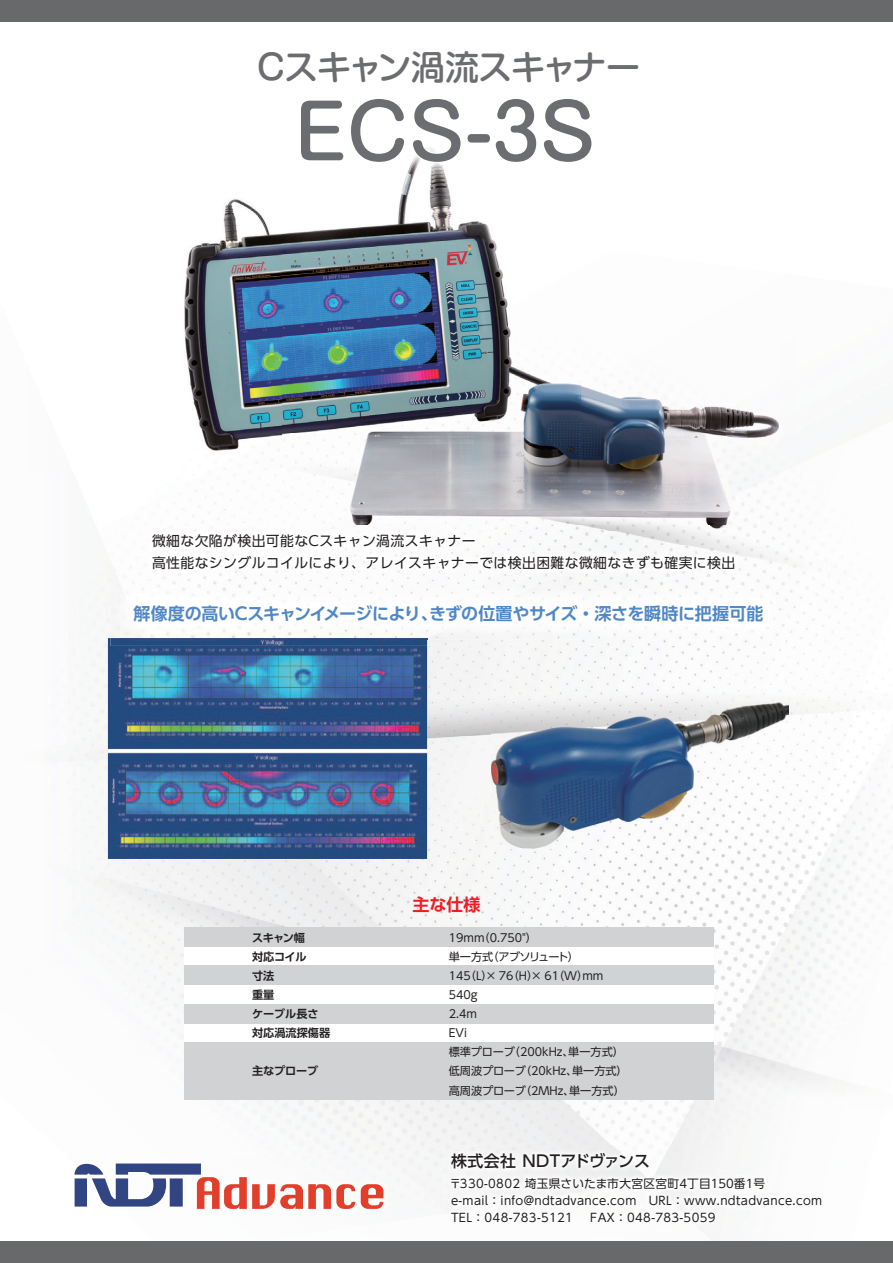
<style>
.page{position:relative;width:893px;height:1263px;background:#fff}
.page>*{position:absolute;margin:0;border:0;box-sizing:border-box;transform-origin:0 0}
.t1{font:500 74.4px "Shin M Go Pr 6 N";color:#717275}
.t2{font:500 34.05px "Shin M Go Pr 6 N";letter-spacing:-.03em;color:#6c6d70}
.t3{font:700 16.95px "UD Shin Go Pro De";letter-spacing:-.02em;color:#5087c6}
.t4{font:700 16.95px "UD Shin Go Pro De";color:#ee1d23}
.t5{font:500 15.9px "UD Shin Go Pro";letter-spacing:.015em;color:#231f20}
.t6{font:13.8px/21.3px "UD Shin Go Pro";letter-spacing:.03em;color:#231f20}
.t7{font:11.7px/17px "UD Shin Go Pro";letter-spacing:.03em;color:#231f20}
.t8{font:11.1px/19.2px "UD Shin Go Pro";color:#231f20}
.t9{font:700 11.1px "UD Shin Go Pro De";letter-spacing:-.01em;color:#231f20}
.t10{font:11.1px "UD Shin Go Pro";letter-spacing:-.06em;color:#231f20}
</style>
<div class="page">
<img style="left:210px;top:21px;width:683px;height:1px">
<img style="left:788px;top:515px;width:105px;height:727px">
<img style="left:55px;top:567px;width:102px;height:437px">
<img style="left:736px;top:545px;width:52px;height:158px">
<img style="left:187px;top:579px;width:548px;height:2px">
<img style="left:427px;top:646px;width:309px;height:90px">
<div style="left:420px;top:736px;width:105px;height:421px;background:#f5f6f5"></div>
<img style="left:157px;top:859px;width:263px;height:298px">
<img style="left:525px;top:848px;width:263px;height:297px">
<img style="left:0;top:1241px;width:104px;height:1px">
<img style="left:368px;top:1157px;width:104px;height:85px">
<img style="left:104px;top:1241px;width:264px;height:1px">
<img style="left:472px;top:1241px;width:316px;height:1px">
<img style="left:491px;top:703px;width:298px;height:145px">
<img style="left:108px;top:638px;width:319px;height:221px">
<img style="left:744px;top:515px;width:50px;height:30px">
<img style="left:184px;top:199px;width:98px;height:326px">
<img style="left:581px;top:384px;width:198px;height:144px">
<img style="left:282px;top:206px;width:299px;height:319px">
<img style="left:269px;top:199px;width:183px;height:7px">
<img style="left:280px;top:164px;width:172px;height:36px">
<svg style="left:411px;top:147px;width:29px;height:17px"></svg>
<div style="left:466px;top:133px;width:25px;height:11px;border:2px solid #fff;border-radius:4px"></div>
<img style="left:110px;top:581px;width:677px;height:65px">
<img style="left:110px;top:638px;width:317px;height:8px">
<img style="left:121px;top:591px;width:656px;height:48px">
<img style="left:121px;top:638px;width:306px;height:1px">
<img style="left:157px;top:1155px;width:235px;height:62px">
<img style="left:74px;top:1162px;width:311px;height:48px">
<svg style="left:75px;top:1163px;width:280px;height:46px"></svg>
<svg style="left:361px;top:1184px;width:22px;height:25px"></svg>
<img style="left:443px;top:1145px;width:387px;height:88px">
<img style="left:450px;top:1151px;width:374px;height:77px">
<div style="left:0;top:0;width:893px;height:21px;background:#67696b"></div>
<div style="left:0;top:1242px;width:893px;height:21px;background:#67696b"></div>
<div style="left:184px;top:946px;width:529px;height:20px;background:#fff"></div>
<div style="left:184px;top:985px;width:529px;height:19px;background:#fff"></div>
<div style="left:184px;top:927px;width:529px;height:19px;background:#d1d2d4"></div>
<div style="left:184px;top:966px;width:529px;height:19px;background:#d1d2d4"></div>
<div style="left:184px;top:1023px;width:529px;height:19px;background:#fff"></div>
<div style="left:184px;top:1061px;width:529px;height:19px;background:#d1d2d4"></div>
<div style="left:184px;top:1004px;width:529px;height:19px;background:#d1d2d4"></div>
<div style="left:184px;top:1042px;width:529px;height:19px;background:#d1d2d4"></div>
<div style="left:184px;top:1080px;width:529px;height:20px;background:#d1d2d4"></div>
<img style="left:143px;top:527px;width:601px;height:52px">
<img style="left:172px;top:527px;width:572px;height:18px">
<img style="left:184px;top:525px;width:560px;height:3px">
<img style="left:149px;top:531px;width:590px;height:45px">
<img style="left:172px;top:531px;width:567px;height:14px">
<h2 class="t2" style="left:257px;top:40px;width:385px">Cスキャン渦流スキャナー</h2>
<h1 class="t1" style="left:294px;top:72px;width:303px">ECS-3S</h1>
<p class="t6" style="left:152px;top:530px;width:585px">微細な欠陥が検出可能なCスキャン渦流スキャナー<br>高性能なシングルコイルにより、アレイスキャナーでは検出困難な微細なきずも確実に検出</p>
<h3 class="t3" style="left:134px;top:599px;width:631px">解像度の高いCスキャンイメージにより、きずの位置やサイズ・深さを瞬時に把握可能</h3>
<h3 class="t4" style="left:412px;top:891px;width:69px">主な仕様</h3>
<p class="t9" style="left:252px;top:928px;width:54px">スキャン幅</p>
<p class="t8" style="left:449px;top:927px;width:90px">19mm（0.750"）</p>
<p class="t9" style="left:252px;top:947px;width:56px">対応コイル</p>
<p class="t10" style="left:449px;top:947px;width:132px">単一方式（アブソリュート）</p>
<p class="t9" style="left:252px;top:966px;width:24px">寸法</p>
<p class="t8" style="left:449px;top:966px;width:156px">145（L）× 76（H）× 61（W）mm</p>
<p class="t9" style="left:252px;top:986px;width:24px">重量</p>
<p class="t8" style="left:449px;top:985px;width:30px">540g</p>
<p class="t9" style="left:252px;top:1005px;width:68px">ケーブル長さ</p>
<p class="t8" style="left:449px;top:1004px;width:30px">2.4m</p>
<p class="t9" style="left:252px;top:1024px;width:80px">対応渦流探傷器</p>
<p class="t8" style="left:449px;top:1023px;width:177px">EVi<br>標準プローブ（200kHz、単一方式）</p>
<p class="t9" style="left:252px;top:1062px;width:68px">主なプローブ</p>
<p class="t8" style="left:449px;top:1061px;width:181px">低周波プローブ（20kHz、単一方式）高周波プローブ（2MHz、単一方式）</p>
<h3 class="t5" style="left:451px;top:1148px;width:200px">株式会社 NDTアドヴァンス</h3>
<p class="t7" style="left:449px;top:1174px;width:374px">〒330-0802 埼玉県さいたま市大宮区宮町４丁目１５０番１号<br>e-mail：info@ndtadvance.com　URL：www.ndtadvance.com<br>TEL：048-783-5121</p>
<p class="t7" style="left:590px;top:1208px;width:127px">FAX：048-783-5059</p>
</div>
